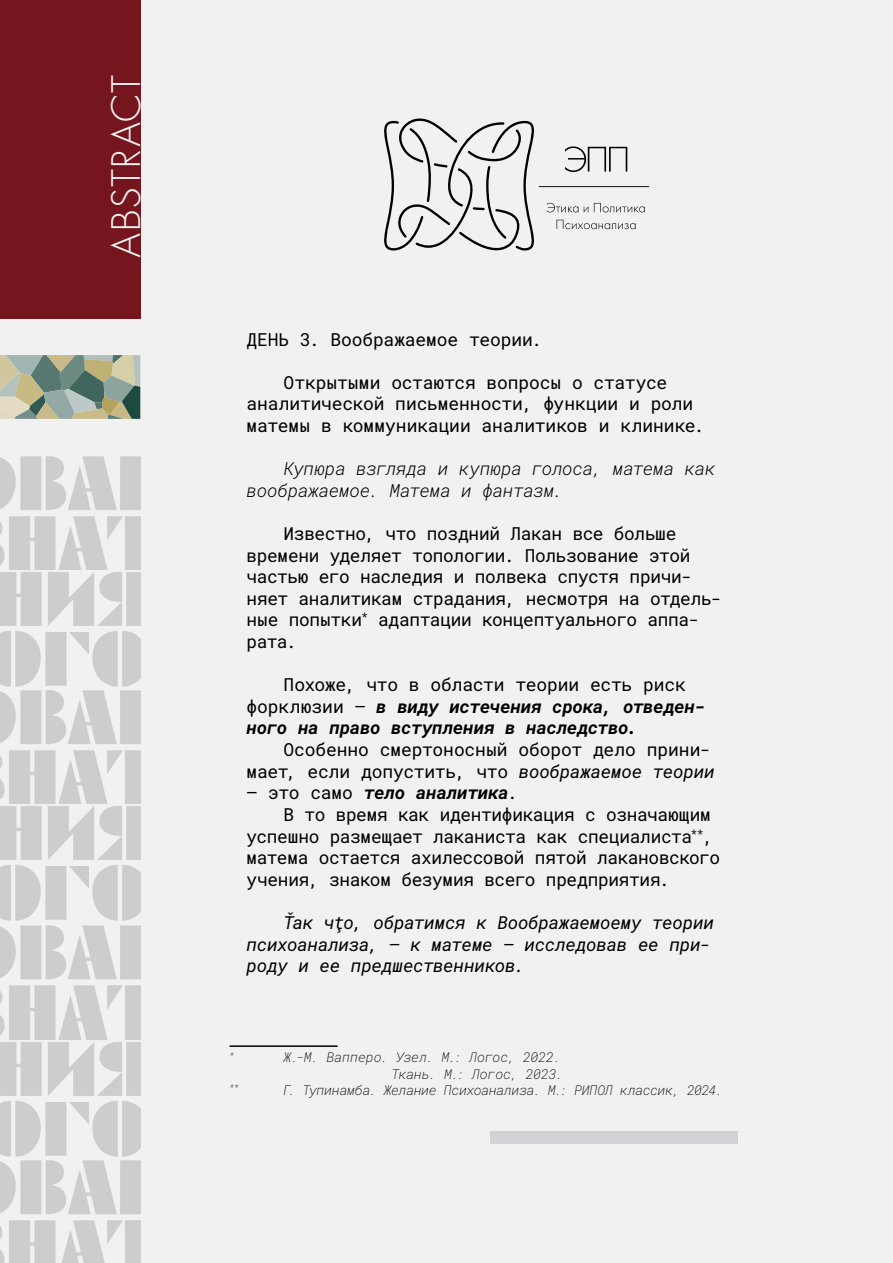
<style>
.page{position:relative;width:893px;height:1263px;background:#f1f1f1}
.page>*{position:absolute;margin:0;border:0;box-sizing:border-box;transform-origin:0 0}
.t1{font:300 43.2px "Futura PT";letter-spacing:.005em;color:#f1f1f1}
.t2{font:18px/21.6px "Roboto Mono";letter-spacing:-.015em;color:#000}
.t3{font:italic 700 18px/21.6px "Roboto Mono";letter-spacing:-.015em;color:#000}
.t4{font:italic 18px/21.6px "Roboto Mono";letter-spacing:-.015em;color:#000}
.t5{font:italic 300 18px/21.6px "Roboto Mono";letter-spacing:-.02em;color:#000}
.t6{font:italic 200 13.5px "Roboto Mono";letter-spacing:-.025em;color:#000}
.t7{font:italic 200 13.5px/16.2px "Roboto Mono";letter-spacing:-.005em;color:#000;text-align:right}
.t8{font:italic 200 7.8px "Roboto Mono";color:#000}
.s1{font-weight:400;font-style:normal}
.s2{font-style:italic}
</style>
<div class="page">
<div style="left:490px;top:1131px;width:248px;height:13px;background:#d1d3d4"></div>
<div style="left:0;top:0;width:140px;height:319px;background:#75151d"></div>
<svg style="left:384px;top:118px;width:265px;height:133px"></svg>
<img style="left:0;top:456px;width:140px;height:231px">
<img style="left:0;top:1007px;width:140px;height:150px">
<img style="left:0;top:690px;width:140px;height:317px">
<img style="left:0;top:1160px;width:140px;height:103px">
<svg style="left:0;top:355px;width:140px;height:64px;background:#99a48f"></svg>
<hr style="left:230px;top:1045px;width:108px;height:2px;background:#000">
<h1 class="t1" style="left:101px;top:258px;width:184px;rotate:-90deg">ABSTRACT</h1>
<p class="t2" style="left:247px;top:328px;width:297px">ДЕНЬ 3. Воображаемое теории.</p>
<p class="t2" style="left:247px;top:371px;width:459px;text-indent:37px">Открытыми остаются вопросы о статусе аналитической письменности, функции и роли матемы в коммуникации аналитиков и клинике.</p>
<p class="t5" style="left:247px;top:457px;width:470px;text-indent:37px">Купюра взгляда и купюра голоса, матема как воображаемое. Матема и фантазм.</p>
<p class="t2" style="left:247px;top:522px;width:476px;text-indent:37px">Известно, что поздний Лакан все больше времени уделяет топологии. Пользование этой частью его наследия и полвека спустя причи&shy;няет аналитикам страдания, несмотря на отдель&shy;ные попытки<sup>*</sup> адаптации концептуального аппа&shy;рата.</p>
<p class="t3" style="left:247px;top:673px;width:459px;text-indent:37px"><span class="s1">Похоже, что в области теории есть риск форклюзии —</span> в виду истечения срока, отведен&shy;ного на право вступления в наследство.</p>
<p class="t2" style="left:247px;top:738px;width:470px;text-align:right">Особенно смертоносный оборот дело прини&shy;мает, если допустить, что <span class="s2">воображаемое теории</span></p>
<p class="t3" style="left:247px;top:781px;width:272px"><span class="s1">— это само</span> тело аналитика<span class="s1">.</span></p>
<p class="t2" style="left:284px;top:803px;width:429px">В то время как идентификация с означающим</p>
<p class="t2" style="left:247px;top:825px;width:468px">успешно размещает лаканиста как специалиста<sup>**</sup>,</p>
<p class="t2" style="left:247px;top:846px;width:475px">матема остается ахилессовой пятой лакановского</p>
<p class="t2" style="left:247px;top:868px;width:424px">учения, знаком безумия всего предприятия.</p>
<p class="t4" style="left:247px;top:911px;width:469px;text-indent:37px">Ťак чţо, обратимся к Воображаемоему теории психоанализа, — к матеме — исследовав ее при&shy;роду и ее предшественников.</p>
<p class="t8" style="left:230px;top:1050px;width:6px">*</p>
<p class="t7" style="left:284px;top:1049px;width:281px">Ж.-М. Вапперо. Узел. М.: Логос, 2022.<br>Ткань. М.: Логос, 2023.</p>
<p class="t8" style="left:230px;top:1082px;width:11px">**</p>
<p class="t6" style="left:284px;top:1080px;width:441px">Г. Тупинамба. Желание Психоанализа. М.: РИПОЛ классик, 2024.</p>
</div>
